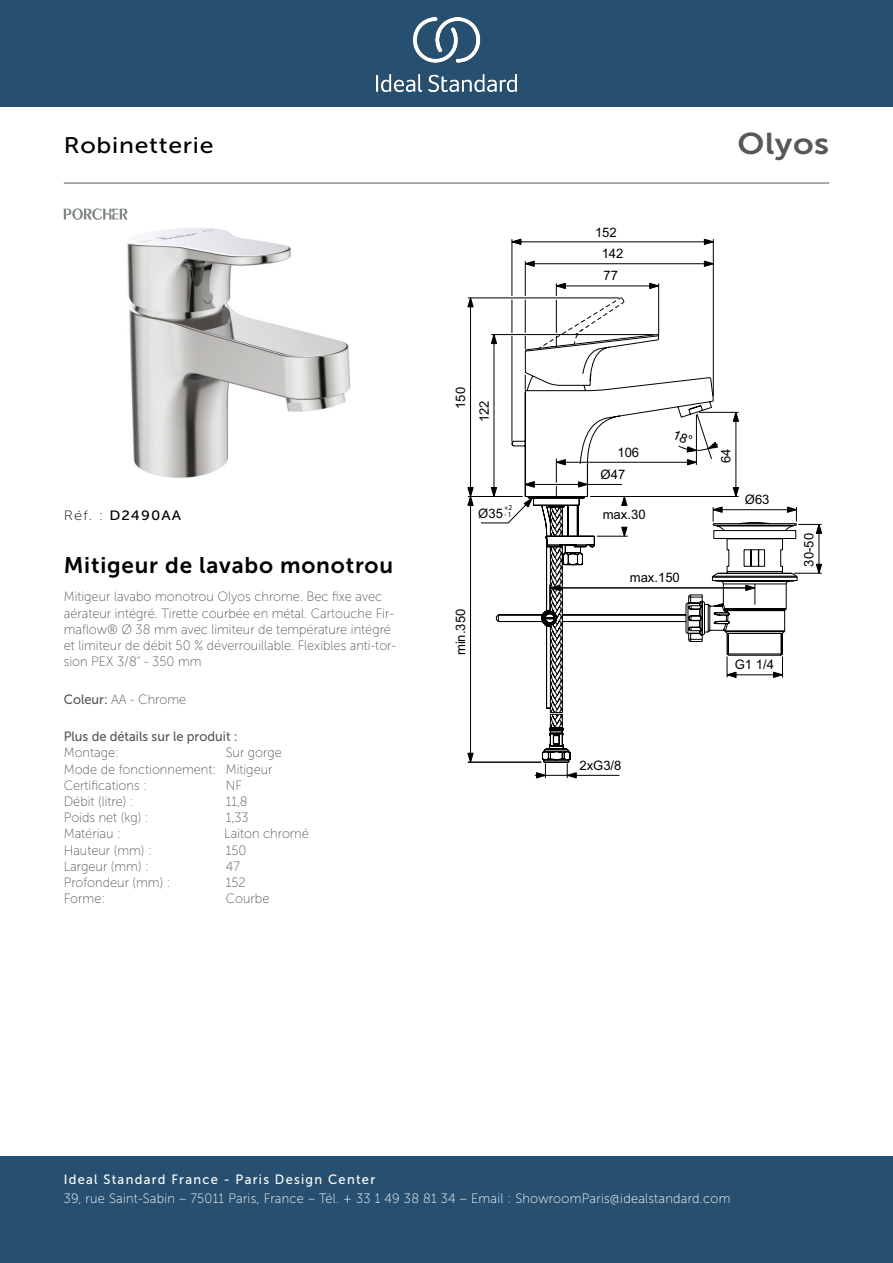
<style>
.page{position:relative;width:893px;height:1263px;background:#fff}
.page>*{position:absolute;margin:0;border:0;box-sizing:border-box;transform-origin:0 0}
._001_Produkttyp{font:30px "Museo Sans 700";letter-spacing:.02em;color:#58585a;scale:1.1 1}
.Article_Name{font:22.5px "Museo Sans 700";letter-spacing:.035em;color:#000}
.t1{font:22.5px "Museo Sans 500";letter-spacing:.03em;color:#000;scale:1.1 1}
.Marketing_Descriptio{font:13.5px/16.2px "Museo Sans 100";color:#58585a;scale:.95 1}
.t2{font:13.5px "Museo Sans 100";letter-spacing:.02em;color:#fff;scale:.95 1}
.t3{font:13.5px "Museo Sans 500";letter-spacing:.1em;color:#fff;scale:.95 1}
.Operation_Type{font:13.5px "Museo Sans 100";color:#58585a;scale:.95 1}
.t4{font:13.5px "Museo Sans 500";color:#58585a;scale:.95 1}
.Material{font:13.5px "Museo Sans 100";color:#58585a;scale:.95 1}
.Depth__mm{font:13.5px "Museo Sans 100";color:#58585a;scale:.95 1}
.Accreditations{font:13.5px "Museo Sans 100";color:#58585a;scale:.95 1}
.Flow_Rate__litre{font:13.5px "Museo Sans 100";color:#58585a;scale:.95 1}
.Net_Weight__kg{font:13.5px "Museo Sans 100";color:#58585a;scale:.95 1}
.Colour{font:13.5px "Museo Sans 100";color:#58585a;scale:.95 1}
.Mounting{font:13.5px "Museo Sans 100";color:#58585a;scale:.95 1}
.Height__mm{font:13.5px "Museo Sans 100";color:#58585a;scale:.95 1}
.Width__mm{font:13.5px "Museo Sans 100";color:#58585a;scale:.95 1}
.t5{font:13.5px "Museo Sans 500";letter-spacing:.075em;color:#000;scale:1.1 1}
.Shape{font:13.5px "Museo Sans 100";color:#58585a;scale:.95 1}
.t6{font:13.05px "Arial";color:#000}
.t7{font:7.5px "Myriad Pro";color:#000}
.s1{font-family:"Museo Sans 100"}
.s2{font-family:"Museo Sans 500"}
</style>
<div class="page">
<div style="left:0;top:1157px;width:893px;height:106px;background:#275070"></div>
<div style="left:0;top:0;width:893px;height:107px;background:#275070"></div>
<img style="left:376px;top:18px;width:141px;height:73px">
<hr style="left:64px;top:183px;width:765px;height:1px;background:#58585a">
<img style="left:127px;top:228px;width:224px;height:250px">
<svg style="left:467px;top:239px;width:355px;height:539px"></svg>
<svg style="left:578px;top:481px;width:10px;height:7px"></svg>
<svg style="left:467px;top:536px;width:288px;height:227px"></svg>
<svg style="left:480px;top:481px;width:55px;height:43px"></svg>
<svg style="left:549px;top:506px;width:14px;height:223px"></svg>
<svg style="left:745px;top:584px;width:11px;height:21px"></svg>
<svg style="left:64px;top:208px;width:64px;height:12px"></svg>
<svg style="left:673px;top:430px;width:24px;height:23px"></svg>
<p class="t1" style="left:64px;top:133px;width:138px">Robinetterie</p>
<p class="_001_Produkttyp" style="left:737px;top:127px;width:85px">Olyos</p>
<p class="t6" style="left:595px;top:223px;width:23px">152</p>
<p class="t6" style="left:602px;top:244px;width:23px">142</p>
<p class="t5" style="left:64px;top:508px;width:108px"><span class="s1">Réf. :</span> D2490AA</p>
<p class="Article_Name" style="left:64px;top:552px;width:331px">Mitigeur de lavabo monotrou</p>
<p class="Marketing_Descriptio" style="left:64px;top:589px;width:351px">Mitigeur lavabo monotrou Olyos chrome. Bec fixe avec aérateur intégré. Tirette courbée en métal. Cartouche Fir&shy;maflow® Ø 38 mm avec limiteur de température intégré et limiteur de débit 50 % déverrouillable. Flexibles anti-tor&shy;sion PEX 3/8“ - 350 mm</p>
<p class="Colour" style="left:64px;top:692px;width:130px"><span class="s2">Coleur:</span> AA - Chrome</p>
<p class="t4" style="left:64px;top:729px;width:184px">Plus de détails sur le produit :</p>
<p class="Mounting" style="left:64px;top:745px;width:60px">Montage:</p>
<p class="Mounting" style="left:226px;top:745px;width:61px">Sur gorge</p>
<p class="Operation_Type" style="left:64px;top:762px;width:221px">Mode de fonctionnement: Mitigeur</p>
<p class="Accreditations" style="left:64px;top:778px;width:89px">Certifications :</p>
<p class="Accreditations" style="left:226px;top:778px;width:19px">NF</p>
<p class="Flow_Rate__litre" style="left:64px;top:794px;width:75px">Débit (litre) :</p>
<p class="Flow_Rate__litre" style="left:226px;top:794px;width:25px">11,8</p>
<p class="Net_Weight__kg" style="left:64px;top:810px;width:91px">Poids net (kg) :</p>
<p class="Net_Weight__kg" style="left:226px;top:810px;width:26px">1,33</p>
<p class="Material" style="left:64px;top:826px;width:62px">Matériau :</p>
<p class="Material" style="left:224px;top:826px;width:90px">Laiton chromé</p>
<p class="Height__mm" style="left:64px;top:843px;width:94px">Hauteur (mm) :</p>
<p class="Height__mm" style="left:226px;top:843px;width:23px">150</p>
<p class="Width__mm" style="left:64px;top:859px;width:91px">Largeur (mm) :</p>
<p class="Width__mm" style="left:226px;top:859px;width:16px">47</p>
<p class="Depth__mm" style="left:64px;top:875px;width:114px">Profondeur (mm) :</p>
<p class="Depth__mm" style="left:226px;top:875px;width:22px">152</p>
<p class="Shape" style="left:64px;top:891px;width:45px">Forme:</p>
<p class="Shape" style="left:226px;top:891px;width:47px">Courbe</p>
<p class="t6" style="left:451px;top:409px;width:23px;rotate:-90deg">150</p>
<p class="t6" style="left:475px;top:422px;width:23px;rotate:-90deg">122</p>
<p class="t7" style="left:504px;top:503px;width:10px">+2</p>
<p class="t7" style="left:504px;top:510px;width:9px">- 1</p>
<p class="t6" style="left:478px;top:504px;width:26px">Ø35</p>
<p class="t6" style="left:452px;top:655px;width:48px;rotate:-90deg">min.350</p>
<p class="t6" style="left:603px;top:267px;width:16px">77</p>
<p class="t6" style="left:617px;top:443px;width:23px">106</p>
<p class="t6" style="left:717px;top:463px;width:16px;rotate:-90deg">64</p>
<p class="t6" style="left:601px;top:466px;width:26px">Ø47</p>
<p class="t6" style="left:603px;top:506px;width:44px">max.30</p>
<p class="t6" style="left:745px;top:491px;width:26px">Ø63</p>
<p class="t6" style="left:630px;top:569px;width:52px">max.150</p>
<p class="t6" style="left:800px;top:566px;width:35px;rotate:-90deg">30-50</p>
<p class="t6" style="left:735px;top:655px;width:41px">G1 1/4</p>
<p class="t6" style="left:579px;top:756px;width:44px">2xG3/8</p>
<p class="t3" style="left:64px;top:1172px;width:329px">Ideal Standard France - Paris Design Center</p>
<p class="t2" style="left:64px;top:1191px;width:703px">39, rue Saint-Sabin – 75011 Paris, France – Tél. + 33 1 49 38 81 34 – Email : ShowroomParis@idealstandard.com</p>
</div>
